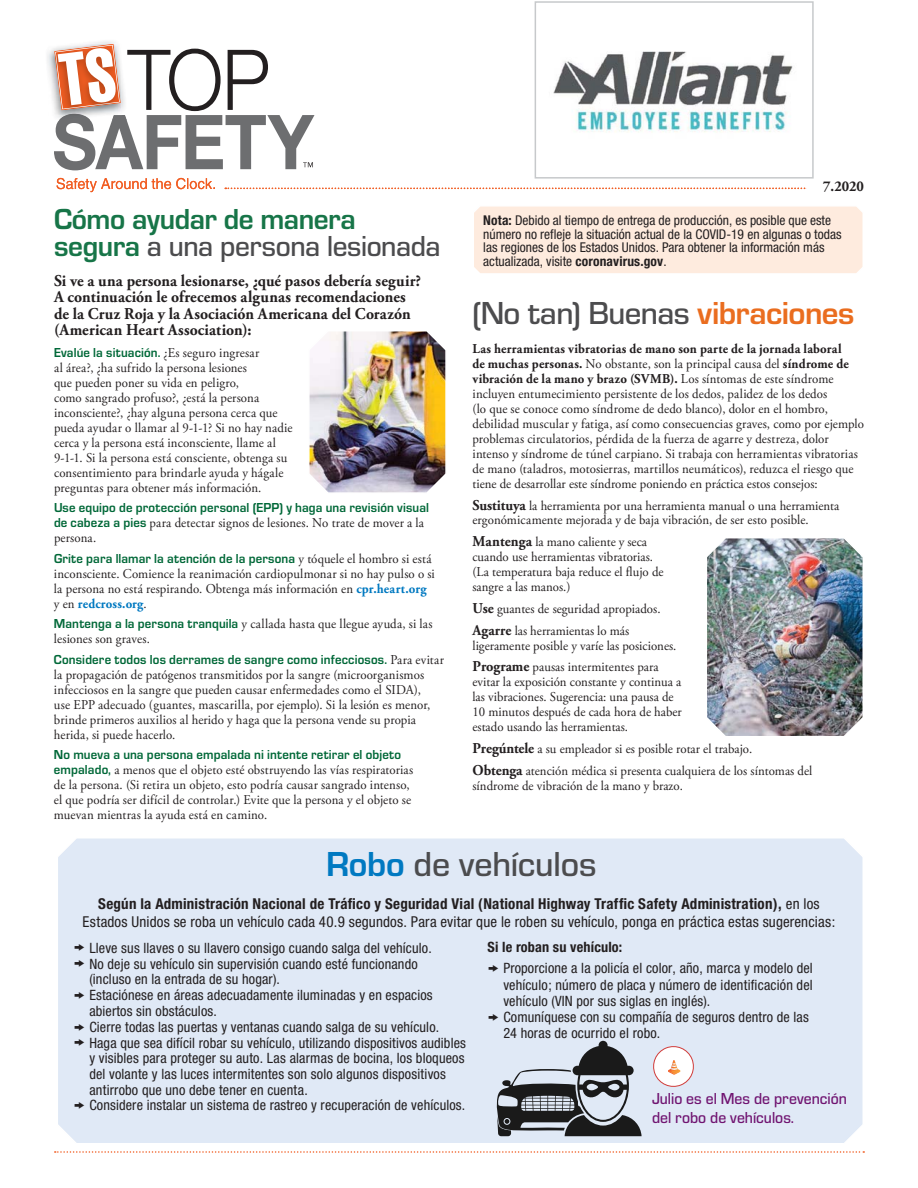
<style>
.page{position:relative;width:918px;height:1188px;background:#fff}
.page>*{position:absolute;margin:0;border:0;box-sizing:border-box;transform-origin:0 0}
.t1{font:500 36px "Eurostile T";letter-spacing:-.005em;color:#4c4c4e}
.t2{font:500 33px "Eurostile T";letter-spacing:-.02em;color:#4c4c4e}
.t3{font:700 30px/27px "Eurostile T";letter-spacing:-.015em;color:#177548}
.t4{font:700 16.5px/16.5px "Adobe Garamond Pro";letter-spacing:.005em;color:#231f20;scale:.95 1}
.t5{font:500 16.5px/19.5px "Eurostile T";color:#701471;scale:.95 1}
.t6{font:condensed 15px/18px "Helvetica Neue";letter-spacing:.01em;color:#231f20;text-align:center}
.t7{font:700 15px "Adobe Garamond Pro";color:#231f20;scale:.95 1}
.t8{font:condensed 14.25px/15.6px "Helvetica Neue";letter-spacing:.01em;color:#231f20}
.t9{font:700 condensed 14.25px "Helvetica Neue";letter-spacing:.01em;color:#231f20}
.t10{font:13.5px/15px "Adobe Garamond Pro";color:#231f20;scale:.95 1}
.t11{font:condensed 13.5px/13.5px "Helvetica Neue";color:#231f20}
.t12{font:700 13.5px/15px "Eurostile T";letter-spacing:.01em;color:#006838;scale:.95 1}
.s1{font-weight:500;color:#4c4c4e}
.s2{font-family:"Eurostile T";font-weight:700;color:#006838}
.s3{font-family:"Adobe Garamond Pro";font-weight:400;color:#231f20}
.s4{font-weight:700;color:#0079c1}
.s5{font-weight:700}
.s6{font-weight:700;color:#ea6d1f}
.s7{font-weight:700;font-size:15px}
.s8{font-family:"Zeal";font-stretch:normal;font-size:12px}
</style>
<div class="page">
<div style="left:474px;top:206px;width:389px;height:67px;background:#feebde"></div>
<img style="left:49px;top:43px;width:70px;height:72px">
<svg style="left:54px;top:44px;width:261px;height:126px"></svg>
<svg style="left:57px;top:178px;width:158px;height:14px"></svg>
<svg style="left:225px;top:188px;width:582px;height:1px"></svg>
<svg style="left:55px;top:1151px;width:809px;height:2px"></svg>
<div style="left:58px;top:838px;width:805px;height:305px;background:#e0e9f6"></div>
<img style="left:707px;top:538px;width:156px;height:198px">
<img style="left:309px;top:331px;width:137px;height:162px">
<svg style="left:497px;top:1041px;width:145px;height:95px"></svg>
<svg style="left:651px;top:1044px;width:45px;height:45px"></svg>
<div style="left:535px;top:1px;width:279px;height:178px;border:2px solid #c7c9cb"></div>
<img style="left:553px;top:51px;width:240px;height:81px">
<h2 class="t3" style="left:54px;top:208px;width:388px">Cómo ayudar de manera segura <span class="s1">a una persona lesionada</span></h2>
<p class="t4" style="left:54px;top:274px;width:388px">Si ve a una persona lesionarse, ¿qué pasos debería seguir?<br>A continuación le ofrecemos algunas recomendaciones de la Cruz Roja y la Asociación Americana del Corazón (American Heart Association):</p>
<p class="t10" style="left:54px;top:346px;width:253px"><span class="s2">Evalúe la situación.</span> ¿Es seguro ingresar<br>al área?, ¿ha sufrido la persona lesiones<br>que pueden poner su vida en peligro,<br>como sangrado profuso?, ¿está la persona inconsciente?, ¿hay alguna persona cerca que pueda ayudar o llamar al 9-1-1? Si no hay nadie cerca y la persona está inconsciente, llame al 9-1-1. Si la persona está consciente, obtenga su consentimiento para brindarle ayuda y hágale preguntas para obtener más información.</p>
<p class="t12" style="left:54px;top:502px;width:396px">Use equipo de protección personal (EPP) y haga una revisión visual de cabeza a pies <span class="s3">para detectar signos de lesiones. No trate de mover a la persona.</span></p>
<p class="t10" style="left:54px;top:552px;width:403px"><span class="s2">Grite para llamar la atención de la persona</span> y tóquele el hombro si está inconsciente. Comience la reanimación cardiopulmonar si no hay pulso o si la persona no está respirando. Obtenga más información en <span class="s4">cpr.heart.org </span>y en <span class="s4">redcross.org</span>.</p>
<p class="t10" style="left:54px;top:618px;width:400px"><span class="s2">Mantenga a la persona tranquila</span> y callada hasta que llegue ayuda, si las lesiones son graves.</p>
<p class="t10" style="left:54px;top:653px;width:412px"><span class="s2">Considere todos los derrames de sangre como infecciosos.</span> Para evitar la propagación de patógenos transmitidos por la sangre (microorganismos infecciosos en la sangre que pueden causar enfermedades como el SIDA),<br>use EPP adecuado (guantes, mascarilla, por ejemplo). Si la lesión es menor, brinde primeros auxilios al herido y haga que la persona vende su propia herida, si puede hacerlo.</p>
<p class="t10" style="left:54px;top:748px;width:380px"><span class="s2">No mueva a una persona empalada ni intente retirar el objeto empalado,</span> a menos que el objeto esté obstruyendo las vías respiratorias de la persona. (Si retira un objeto, esto podría causar sangrado intenso, el que podría ser difícil de controlar.) Evite que la persona y el objeto se muevan mientras la ayuda está en camino.</p>
<p class="t7" style="left:823px;top:180px;width:44px">7.2020</p>
<p class="t11" style="left:483px;top:215px;width:360px"><span class="s5">Nota:</span> Debido al tiempo de entrega de producción, es posible que este número no refleje la situación actual de la COVID-19 en algunas o todas las regiones de los Estados Unidos. Para obtener la información más actualizada, visite <span class="s5">coronavirus.gov</span>.</p>
<h2 class="t2" style="left:473px;top:294px;width:384px">(No tan) Buenas <span class="s6">vibraciones</span></h2>
<p class="t10" style="left:472px;top:342px;width:414px"><span class="s5">Las herramientas vibratorias de mano son parte de la jornada laboral<br>de muchas personas.</span> No obstante, son la principal causa del <span class="s5">síndrome de vibración de la mano y brazo (SVMB).</span> Los síntomas de este síndrome incluyen entumecimiento persistente de los dedos, palidez de los dedos<br>(lo que se conoce como síndrome de dedo blanco), dolor en el hombro, debilidad muscular y fatiga, así como consecuencias graves, como por ejemplo problemas circulatorios, pérdida de la fuerza de agarre y destreza, dolor intenso y síndrome de túnel carpiano. Si trabaja con herramientas vibratorias de mano (taladros, motosierras, martillos neumáticos), reduzca el riesgo que tiene de desarrollar este síndrome poniendo en práctica estos consejos:</p>
<p class="t10" style="left:473px;top:499px;width:388px"><span class="s7">Sustituya</span> la herramienta por una herramienta manual o una herramienta ergonómicamente mejorada y de baja vibración, de ser esto posible.</p>
<p class="t10" style="left:472px;top:536px;width:203px"><span class="s7">Mantenga</span> la mano caliente y seca cuando use herramientas vibratorias. (La temperatura baja reduce el flujo de sangre a las manos.)</p>
<p class="t10" style="left:473px;top:602px;width:199px"><span class="s7">Use</span> guantes de seguridad apropiados.</p>
<p class="t10" style="left:473px;top:624px;width:216px"><span class="s7">Agarre</span> las herramientas lo más ligeramente posible y varíe las posiciones.</p>
<p class="t10" style="left:472px;top:661px;width:222px"><span class="s7">Programe</span> pausas intermitentes para evitar la exposición constante y continua a las vibraciones. Sugerencia: una pausa de 10 minutos después de cada hora de haber estado usando las herramientas.</p>
<p class="t10" style="left:473px;top:743px;width:296px"><span class="s7">Pregúntele</span> a su empleador si es posible rotar el trabajo.</p>
<p class="t10" style="left:473px;top:765px;width:359px"><span class="s7">Obtenga</span> atención médica si presenta cualquiera de los síntomas del síndrome de vibración de la mano y brazo.</p>
<h2 class="t1" style="left:326px;top:843px;width:272px"><span class="s4">Robo</span> de vehículos</h2>
<p class="t6" style="left:83px;top:896px;width:754px"><span class="s5">Según la Administración Nacional de Tráfico y Seguridad Vial (National Highway Traffic Safety Administration),</span> en los<br>Estados Unidos se roba un vehículo cada 40.9 segundos. Para evitar que le roben su vehículo, ponga en práctica estas sugerencias:</p>
<p class="t8" style="left:74px;top:941px;width:360px"><span class="s8">•</span> Lleve sus llaves o su llavero consigo cuando salga del vehículo.</p>
<p class="t8" style="left:89px;top:957px;width:330px;text-indent:-16px"><span class="s8">•</span> No deje su vehículo sin supervisión cuando esté funcionando (incluso en la entrada de su hogar).</p>
<p class="t8" style="left:89px;top:989px;width:345px;text-indent:-16px"><span class="s8">•</span> Estaciónese en áreas adecuadamente iluminadas y en espacios abiertos sin obstáculos.</p>
<p class="t8" style="left:74px;top:1021px;width:367px"><span class="s8">•</span> Cierre todas las puertas y ventanas cuando salga de su vehículo.</p>
<p class="t8" style="left:89px;top:1036px;width:378px;text-indent:-16px"><span class="s8">•</span> Haga que sea difícil robar su vehículo, utilizando dispositivos audibles y visibles para proteger su auto. Las alarmas de bocina, los bloqueos del volante y las luces intermitentes son solo algunos dispositivos antirrobo que uno debe tener en cuenta.</p>
<p class="t8" style="left:74px;top:1099px;width:393px"><span class="s8">•</span> Considere instalar un sistema de rastreo y recuperación de vehículos.</p>
<h3 class="t9" style="left:488px;top:942px;width:136px">Si le roban su vehículo:</h3>
<p class="t8" style="left:488px;top:961px;width:327px;line-height:17.2px;text-align:right"><span class="s8">•</span> Proporcione a la policía el color, año, marca y modelo del vehículo; número de placa y número de identificación del</p>
<p class="t8" style="left:503px;top:995px;width:209px">vehículo (VIN por sus siglas en inglés).</p>
<p class="t8" style="left:503px;top:1010px;width:307px;text-indent:-16px"><span class="s8">•</span> Comuníquese con su compañía de seguros dentro de las<br>24 horas de ocurrido el robo.</p>
<p class="t5" style="left:652px;top:1088px;width:207px">Julio es el Mes de prevención del robo de vehículos.</p>
</div>
